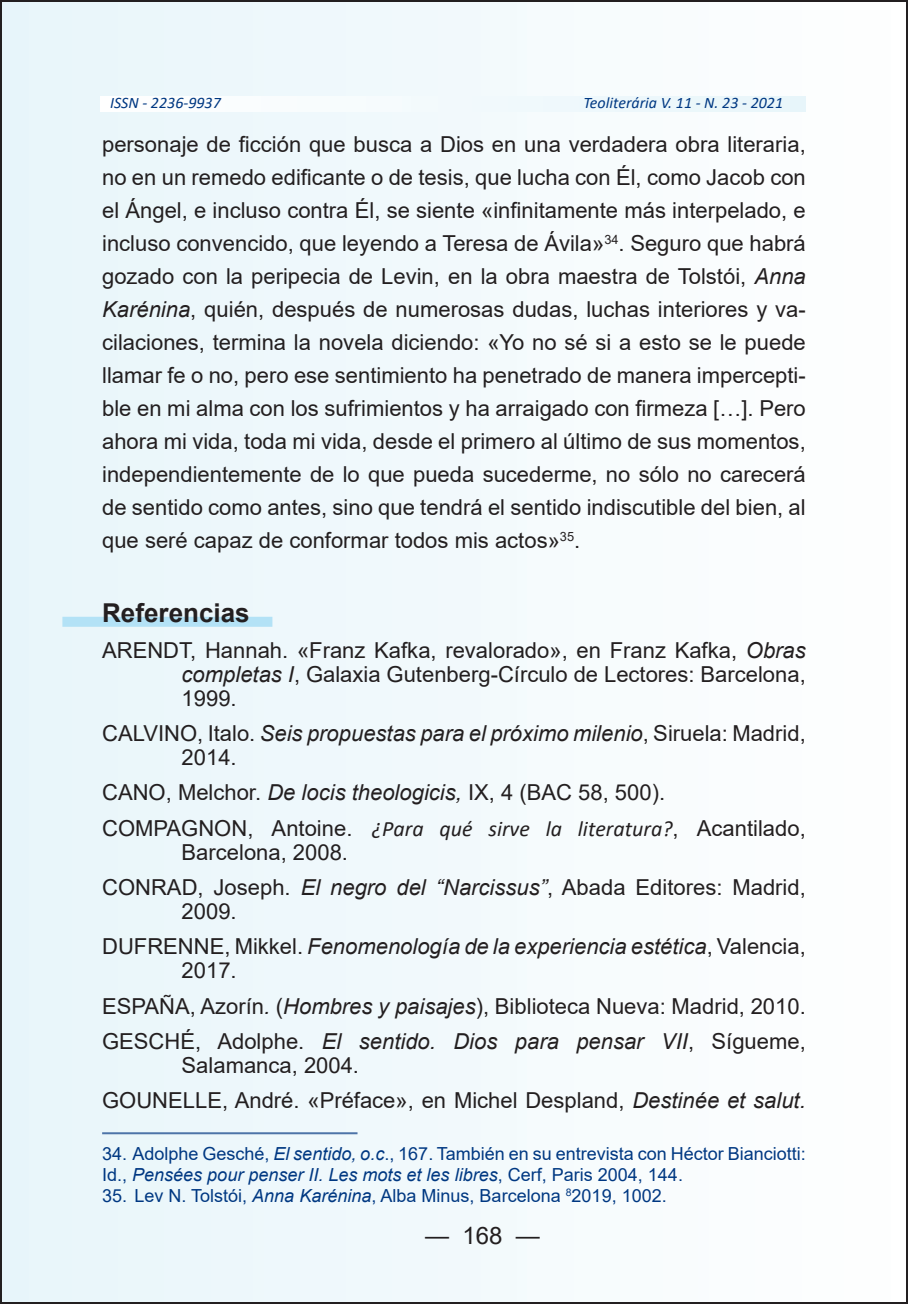
<style>
.page{position:relative;width:908px;height:1304px;background:#fff}
.page>*{position:absolute;margin:0;border:0;box-sizing:border-box;transform-origin:0 0}
.t1{font:700 26px "Arial";color:#231f20}
.t2{font:24px "Arial";color:#231f20}
.t3{font:22px/33px "Arial";color:#231f20}
.t4{font:italic 22px/35.4px "Arial";color:#231f20}
.t5{font:18px/21px "Arial";color:#003882}
.t6{font:italic 16px "Calibri";color:#003882}
.s1{font-style:italic}
.s2{font-family:"Calibri";font-style:italic}
.s3{font-style:normal}
</style>
<div class="page">
<div style="left:1px;top:1px;width:905px;height:1302px;background:#f2f9fc"></div>
<div style="left:62px;top:617px;width:210px;height:10px;background:#b3e2f6"></div>
<hr style="left:102px;top:1132px;width:255px;height:2px;background:#4d74a8">
<p class="t6" style="left:110px;top:92px;width:112px">ISSN - 2236-9937</p>
<p class="t6" style="left:583px;top:92px;width:201px">Teoliterária V. 11 - N. 23 - 2021</p>
<p class="t3" style="left:102px;top:128px;width:705px;text-align:justify">personaje de ficción que busca a Dios en una verdadera obra literaria, no en un remedo edificante o de tesis, que lucha con Él, como Jacob con el Ángel, e incluso contra Él, se siente «infinitamente más interpelado, e incluso convencido, que leyendo a Teresa de Ávila»<sup>34</sup>. Seguro que habrá gozado con la peripecia de Levin, en la obra maestra de Tolstói, <span class="s1">Anna Karénina</span>, quién, después de numerosas dudas, luchas interiores y va&shy;cilaciones, termina la novela diciendo: «Yo no sé si a esto se le puede llamar fe o no, pero ese sentimiento ha penetrado de manera impercepti&shy;ble en mi alma con los sufrimientos y ha arraigado con firmeza […]. Pero ahora mi vida, toda mi vida, desde el primero al último de sus momentos, independientemente de lo que pueda sucederme, no sólo no carecerá de sentido como antes, sino que tendrá el sentido indiscutible del bien, al que seré capaz de conformar todos mis actos»<sup>35</sup>.</p>
<p class="t1" style="left:102px;top:595px;width:149px">Referencias</p>
<p class="t3" style="left:181px;top:638px;width:625px;line-height:24px;text-align:justify;text-indent:-79px">ARENDT, Hannah. «Franz Kafka, revalorado», en Franz Kafka, <span class="s1">Obras completas I</span>, Galaxia Gutenberg-Círculo de Lectores: Barcelona, 1999.</p>
<p class="t3" style="left:181px;top:721px;width:625px;line-height:24px;text-indent:-79px">CALVINO, Italo. <span class="s1">Seis propuestas para el próximo milenio</span>, Siruela: Madrid,<br>2014.</p>
<p class="t3" style="left:102px;top:775px;width:704px;line-height:35.4px">CANO, Melchor. <span class="s1">De locis theologicis,</span> IX, 4 (BAC 58, 500).<br>COMPAGNON, Antoine. <span class="s2">¿Para qué sirve la literatura?</span>, Acantilado,</p>
<p class="t3" style="left:102px;top:834px;width:704px;line-height:35.4px;text-indent:79px">Barcelona, 2008.<br>CONRAD, Joseph. <span class="s1">El negro del “Narcissus”</span>, Abada Editores: Madrid,</p>
<p class="t4" style="left:102px;top:894px;width:704px;text-indent:79px"><span class="s3">2009.<br>DUFRENNE, Mikkel.</span> Fenomenología de la experiencia estética<span class="s3">, Valencia,</span></p>
<p class="t3" style="left:102px;top:953px;width:704px;line-height:35.4px;text-indent:79px">2017.<br>ESPAÑA, Azorín<span class="s1">.</span> (<span class="s1">Hombres y paisajes</span>), Biblioteca Nueva: Madrid, 2010.<br>GESCHÉ, Adolphe. <span class="s1">El sentido. Dios para pensar VII</span>, Sígueme,</p>
<p class="t3" style="left:102px;top:1048px;width:704px;line-height:35.4px;text-indent:79px">Salamanca, 2004.<br>GOUNELLE, André. «Préface», en Michel Despland, <span class="s1">Destinée et salut.</span></p>
<p class="t5" style="left:102px;top:1143px;width:704px">34. Adolphe Gesché, <span class="s1">El sentido, o.c</span>., 167. También en su entrevista con Héctor Bianciotti:<br>Id., <span class="s1">Pensées pour penser II. Les mots et les libres</span>, Cerf, Paris 2004, 144.</p>
<p class="t5" style="left:102px;top:1185px;width:566px">35. Lev N. Tolstói, <span class="s1">Anna Karénina</span>, Alba Minus, Barcelona <sup>8</sup>2019, 1002.</p>
<p class="t2" style="left:425px;top:1218px;width:116px">— 168 —</p>
</div>
